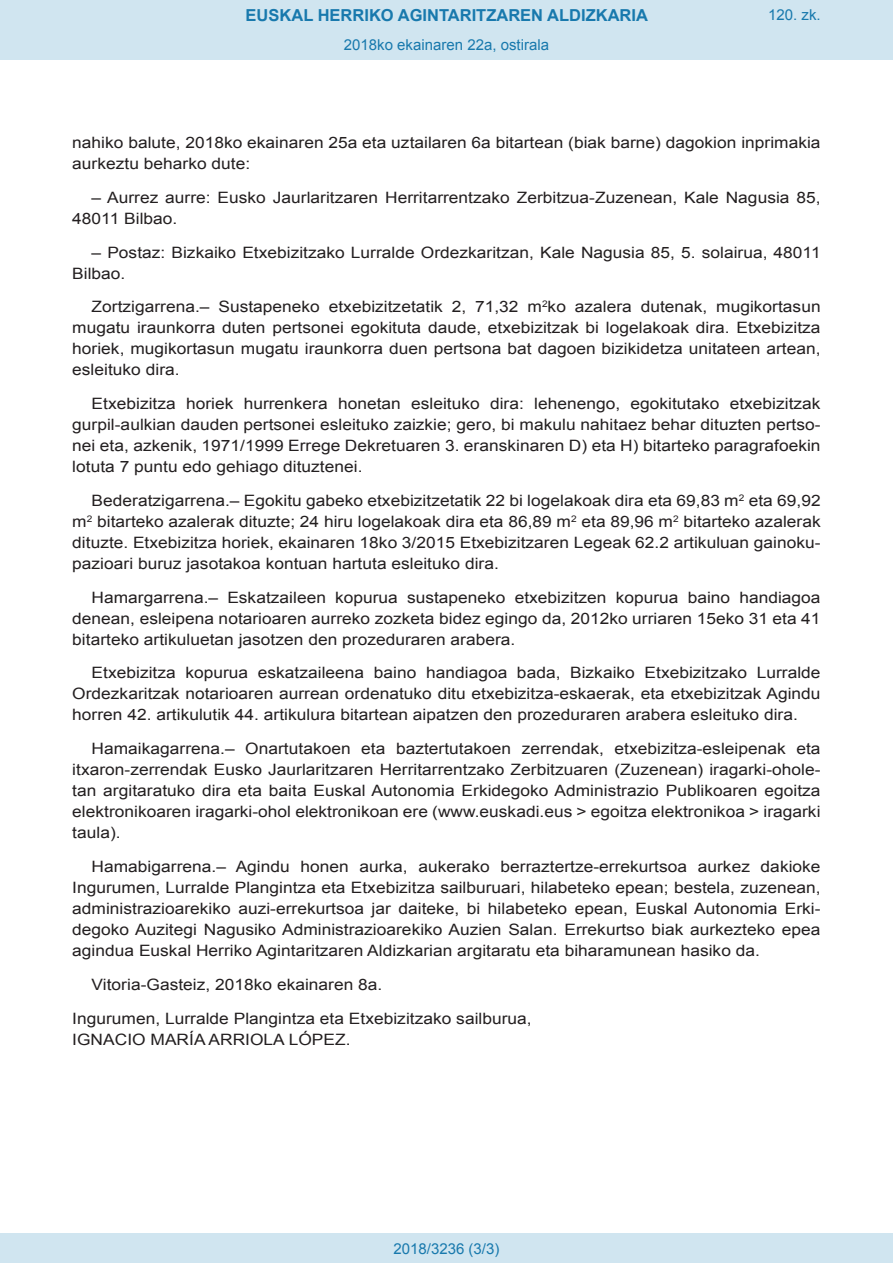
<style>
.page{position:relative;width:893px;height:1263px;background:#fff}
.page>*{position:absolute;margin:0;border:0;box-sizing:border-box;transform-origin:0 0}
.t1{font:700 16.5px "Arial";color:#1879ad}
.BOPVDetalle{font:15.6px/21px "Arial";color:#231f20;text-align:justify;scale:1.11 1}
.BOPVFirmaPuesto{font:15.6px "Arial";color:#231f20;scale:1.11 1}
.BOPVFirmaLugFec{font:15.6px "Arial";color:#231f20;scale:1.11 1}
.BOPVFirmaNombre{font:15.6px "Arial";color:#231f20;scale:1.11 1}
.Paginacion_Centro{font:15px "Arial";color:#1879ad}
</style>
<div class="page">
<div style="left:0;top:0;width:893px;height:60px;background:#d0e5f0"></div>
<div style="left:0;top:1233px;width:893px;height:30px;background:#d0e5f0"></div>
<p class="t1" style="left:246px;top:4px;width:404px">EUSKAL HERRIKO AGINTARITZAREN ALDIZKARIA</p>
<p class="Paginacion_Centro" style="left:344px;top:35px;width:207px">2018ko ekainaren 22a, ostirala</p>
<p class="Paginacion_Centro" style="left:768px;top:5px;width:54px">120. zk.</p>
<p class="BOPVDetalle" style="left:72px;top:132px;width:676px">nahiko balute, 2018ko ekainaren 25a eta uztailaren 6a bitartean (biak barne) dagokion inprimakia aurkeztu beharko dute:</p>
<p class="BOPVDetalle" style="left:72px;top:187px;width:676px;text-indent:19px">– Aurrez aurre: Eusko Jaurlaritzaren Herritarrentzako Zerbitzua-Zuzenean, Kale Nagusia 85,<br>48011 Bilbao.</p>
<p class="BOPVDetalle" style="left:72px;top:242px;width:676px;text-indent:19px">– Postaz: Bizkaiko Etxebizitzako Lurralde Ordezkaritzan, Kale Nagusia 85, 5. solairua, 48011<br>Bilbao.</p>
<p class="BOPVDetalle" style="left:72px;top:297px;width:676px;text-indent:19px">Zortzigarrena.– Sustapeneko etxebizitzetatik 2, 71,32 m<sup>2</sup>ko azalera dutenak, mugikortasun mugatu iraunkorra duten pertsonei egokituta daude, etxebizitzak bi logelakoak dira. Etxebizitza horiek, mugikortasun mugatu iraunkorra duen pertsona bat dagoen bizikidetza unitateen artean, esleituko dira.</p>
<p class="BOPVDetalle" style="left:72px;top:393px;width:676px;text-indent:19px">Etxebizitza horiek hurrenkera honetan esleituko dira: lehenengo, egokitutako etxebizitzak gurpil-aulkian dauden pertsonei esleituko zaizkie; gero, bi makulu nahitaez behar dituzten pertso&shy;nei eta, azkenik, 1971/1999 Errege Dekretuaren 3. eranskinaren D) eta H) bitarteko paragrafoekin lotuta 7 puntu edo gehiago dituztenei.</p>
<p class="BOPVDetalle" style="left:72px;top:490px;width:676px;text-indent:19px">Bederatzigarrena.– Egokitu gabeko etxebizitzetatik 22 bi logelakoak dira eta 69,83 m<sup>2</sup> eta 69,92 m<sup>2</sup> bitarteko azalerak dituzte; 24 hiru logelakoak dira eta 86,89 m<sup>2</sup> eta 89,96 m<sup>2</sup> bitarteko azalerak dituzte. Etxebizitza horiek, ekainaren 18ko 3/2015 Etxebizitzaren Legeak 62.2 artikuluan gainoku&shy;pazioari buruz jasotakoa kontuan hartuta esleituko dira.</p>
<p class="BOPVDetalle" style="left:72px;top:587px;width:676px;text-indent:19px">Hamargarrena.– Eskatzaileen kopurua sustapeneko etxebizitzen kopurua baino handiagoa denean, esleipena notarioaren aurreko zozketa bidez egingo da, 2012ko urriaren 15eko 31 eta 41 bitarteko artikuluetan jasotzen den prozeduraren arabera.</p>
<p class="BOPVDetalle" style="left:72px;top:663px;width:676px;text-indent:19px">Etxebizitza kopurua eskatzaileena baino handiagoa bada, Bizkaiko Etxebizitzako Lurralde Ordezkaritzak notarioaren aurrean ordenatuko ditu etxebizitza-eskaerak, eta etxebizitzak Agindu horren 42. artikulutik 44. artikulura bitartean aipatzen den prozeduraren arabera esleituko dira.</p>
<p class="BOPVDetalle" style="left:72px;top:738px;width:676px;text-indent:19px">Hamaikagarrena.– Onartutakoen eta baztertutakoen zerrendak, etxebizitza-esleipenak eta itxaron-zerrendak Eusko Jaurlaritzaren Herritarrentzako Zerbitzuaren (Zuzenean) iragarki-ohole&shy;tan argitaratuko dira eta baita Euskal Autonomia Erkidegoko Administrazio Publikoaren egoitza elektronikoaren iragarki-ohol elektronikoan ere (www.euskadi.eus &gt; egoitza elektronikoa &gt; iragarki taula).</p>
<p class="BOPVDetalle" style="left:72px;top:856px;width:676px;text-indent:19px">Hamabigarrena.– Agindu honen aurka, aukerako berraztertze-errekurtsoa aurkez dakioke Ingurumen, Lurralde Plangintza eta Etxebizitza sailburuari, hilabeteko epean; bestela, zuzenean, administrazioarekiko auzi-errekurtsoa jar daiteke, bi hilabeteko epean, Euskal Autonomia Erki&shy;degoko Auzitegi Nagusiko Administrazioarekiko Auzien Salan. Errekurtso biak aurkezteko epea agindua Euskal Herriko Agintaritzaren Aldizkarian argitaratu eta biharamunean hasiko da.</p>
<p class="BOPVFirmaLugFec" style="left:92px;top:974px;width:263px">Vitoria-Gasteiz, 2018ko ekainaren 8a.</p>
<p class="BOPVFirmaPuesto" style="left:72px;top:1008px;width:415px">Ingurumen, Lurralde Plangintza eta Etxebizitzako sailburua,</p>
<p class="BOPVFirmaNombre" style="left:72px;top:1029px;width:252px">IGNACIO MARÍA ARRIOLA LÓPEZ.</p>
<p class="Paginacion_Centro" style="left:393px;top:1238px;width:107px">2018/3236 (3/3)</p>
</div>
